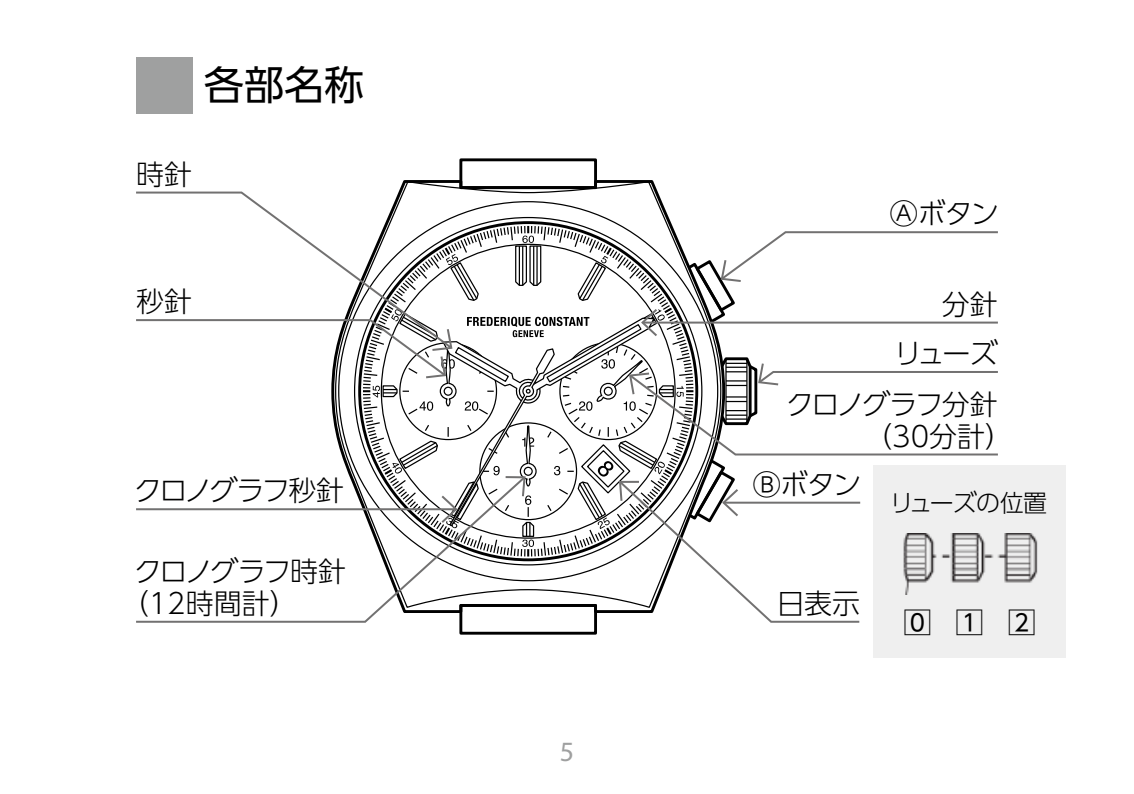
<style>
.page{position:relative;width:1134px;height:794px;background:#fff}
.page>*{position:absolute;margin:0;border:0;box-sizing:border-box;transform-origin:0 0}
.t1{font:40px "UD Shin Go Pro";color:#000}
.t2{font:300 28px/32px "UD Shin Go Pro";letter-spacing:-.035em;color:#000}
.t3{font:300 28px "UD Shin Go Pro";letter-spacing:-.095em;color:#000}
.t4{font:28px "UD Shin Go Pro";color:#000}
.t5{font:28px "Myriad Pro";color:#9fa0a0}
.t6{font:300 24px "UD Shin Go Pro";letter-spacing:-.035em;color:#000}
</style>
<div class="page">
<svg style="left:399px;top:180px;width:273px;height:45px"></svg>
<div style="left:459px;top:604px;width:138px;height:30px;border:3px solid #000"></div>
<div style="left:459px;top:158px;width:138px;height:31px;border:3px solid #000"></div>
<div style="left:873px;top:465px;width:193px;height:193px;background:#efefef"></div>
<img style="left:1000px;top:533px;width:38px;height:50px">
<div style="left:136px;top:57px;width:57px;height:56px;background:#9fa0a0"></div>
<svg style="left:136px;top:190px;width:318px;height:35px"></svg>
<svg style="left:136px;top:225px;width:864px;height:399px"></svg>
<h1 class="t1" style="left:204px;top:53px;width:162px">各部名称</h1>
<p class="t2" style="left:136px;top:157px;width:57px">時針</p>
<p class="t2" style="left:136px;top:284px;width:57px">秒針</p>
<p class="t3" style="left:134px;top:468px;width:211px">クロノグラフ秒針</p>
<p class="t2" style="left:121px;top:554px;width:227px;text-indent:13px">クロノグラフ時針（12時間計）</p>
<p class="t5" style="left:560px;top:734px;width:16px">5</p>
<p class="t2" style="left:890px;top:197px;width:111px">Ⓐボタン</p>
<p class="t2" style="left:942px;top:287px;width:57px">分針</p>
<p class="t2" style="left:894px;top:336px;width:105px">リューズ</p>
<p class="t2" style="left:864px;top:387px;width:150px;text-indent:-78px">クロノグラフ分針（30分計）</p>
<p class="t2" style="left:753px;top:467px;width:110px">Ⓑボタン</p>
<p class="t2" style="left:777px;top:586px;width:85px">日表示</p>
<p class="t6" style="left:890px;top:483px;width:159px">リューズの位置</p>
<p class="t4" style="left:903px;top:600px;width:134px">0 1 2</p>
</div>
